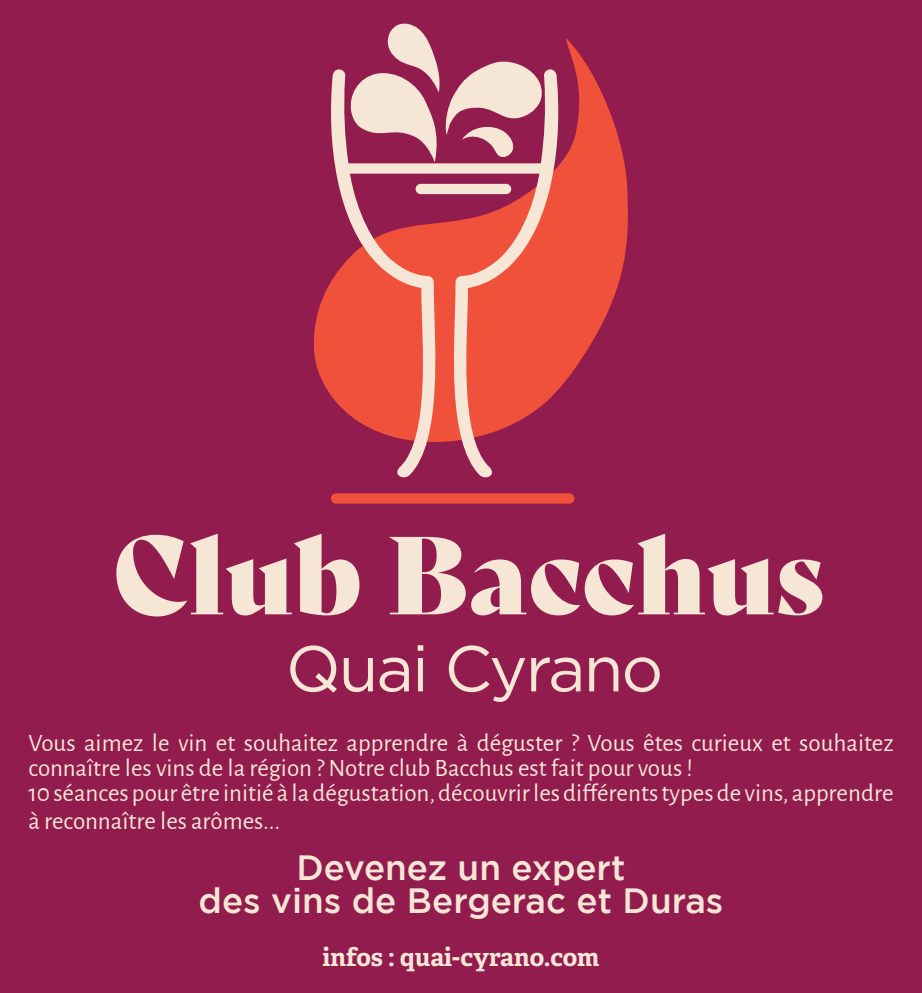
<style>
.page{position:relative;width:922px;height:993px;background:#fff}
.page>*{position:absolute;margin:0;border:0;box-sizing:border-box;transform-origin:0 0}
.t1{font:107.5px "Bely Display";color:#f6e6d6}
.t2{font:64.5px "Gotham";letter-spacing:-.03em;color:#f6e6d6}
.t3{font:500 35px "Gotham";color:#f6e6d6}
.t4{font:25px/25px "Alegreya Sans";color:#f6e6d6}
.t5{font:700 25px "Adelle";color:#f6e6d6}
.s1{font-weight:700;font-size:22.5px;color:#911d4f}
</style>
<div class="page">
<div style="left:0;top:0;width:921px;height:992px;background:#931c4f"></div>
<svg style="left:313px;top:38px;width:315px;height:404px"></svg>
<svg style="left:348px;top:23px;width:194px;height:139px"></svg>
<div style="left:331px;top:493px;width:243px;height:10px;background:#f0513a;border-radius:5px"></div>
<div style="left:415px;top:184px;width:96px;height:10px;background:#f6e6d6;border-radius:5px"></div>
<svg style="left:446px;top:69px;width:116px;height:409px"></svg>
<svg style="left:326px;top:69px;width:116px;height:409px"></svg>
<p class="t1" style="left:113px;top:488px;width:712px">Club Bacchus</p>
<p class="t2" style="left:286px;top:632px;width:379px">Quai Cyrano</p>
<p class="t4" style="left:28px;top:728px;width:866px">Vous aimez le vin et souhaitez apprendre à déguster ? Vous êtes curieux et souhaitez connaître les vins de la région ? Notre club Bacchus est fait pour vous !</p>
<p class="t4" style="left:28px;top:777px;width:866px;line-height:27.5px">10 séances pour être initié à la dégustation, découvrir les différents types de vins, apprendre à reconnaître les arômes... <span class="s1">e</span></p>
<p class="t3" style="left:296px;top:847px;width:330px">Devenez un expert</p>
<p class="t3" style="left:198px;top:880px;width:526px">des vins de Bergerac et Duras</p>
<p class="t5" style="left:322px;top:940px;width:278px">infos : quai-cyrano.com</p>
</div>
